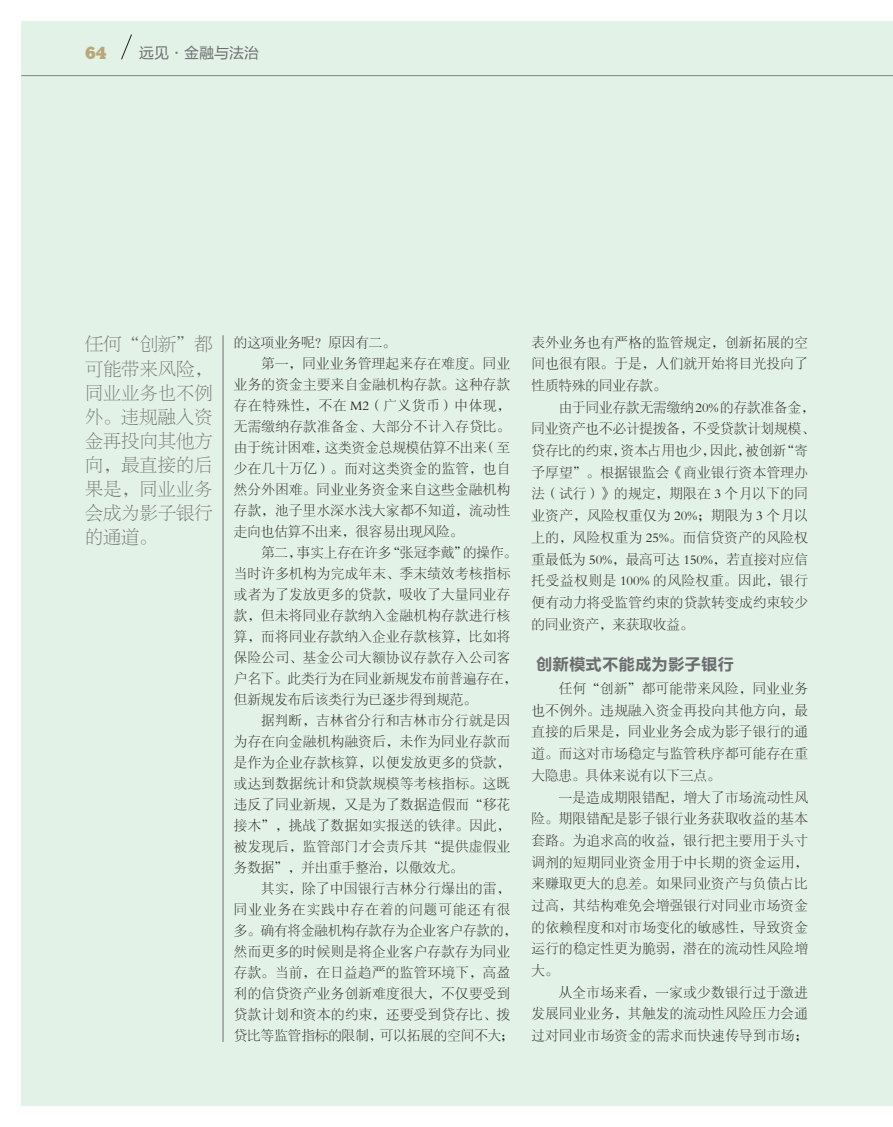
<style>
.page{position:relative;width:893px;height:1127px;background:#fff}
.page>*{position:absolute;margin:0;border:0;box-sizing:border-box;transform-origin:0 0}
.提文{font:18px/24px "FZBSJW GB1 0";letter-spacing:.015em;color:#6c6d70;text-align:justify}
.t1{font:800 16.95px "Stymie BT";color:#b8a779}
.小标题段前后{font:16.5px "FZLTCHJW GB1 0";color:#6c6d70}
.t2{font:15px "FZLTHJW GB1 0";color:#6c6d70}
.正文{font:13.5px/21px "FZSYJW GB1 0";letter-spacing:.025em;color:#231f20;text-align:justify}
.正文-2{font:13.5px "FZSYJW GB1 0";color:#231f20}
</style>
<div class="page">
<div style="left:21px;top:21px;width:872px;height:1085px;background:#e3f2e7"></div>
<hr style="left:223px;top:335px;width:1px;height:707px;background:#6c6d70">
<hr style="left:21px;top:75px;width:872px;height:1px;background:#808285">
<svg style="left:121px;top:34px;width:11px;height:26px"></svg>
<p class="t1" style="left:85px;top:43px;width:23px">64</p>
<p class="t2" style="left:139px;top:45px;width:121px">远见·金融与法治</p>
<p class="提文" style="left:85px;top:333px;width:129px">任何“创新”都可能带来风险，同业业务也不例外。违规融入资金再投向其他方向，最直接的后果是，同业业务会成为影子银行的通道。</p>
<p class="正文-2" style="left:234px;top:335px;width:164px">的这项业务呢？原因有二。</p>
<p class="正文" style="left:234px;top:353px;width:278px;text-indent:27px">第一，同业业务管理起来存在难度。同业业务的资金主要来自金融机构存款。这种存款存在特殊性，不在 M2（广义货币）中体现，无需缴纳存款准备金、大部分不计入存贷比。由于统计困难，这类资金总规模估算不出来（至少在几十万亿）。而对这类资金的监管，也自然分外困难。同业业务资金来自这些金融机构存款，池子里水深水浅大家都不知道，流动性走向也估算不出来，很容易出现风险。</p>
<p class="正文" style="left:234px;top:542px;width:285px;text-align:left;text-indent:27px">第二，事实上存在许多“张冠李戴”的操作。当时许多机构为完成年末、季末绩效考核指标或者为了发放更多的贷款，吸收了大量同业存款，但未将同业存款纳入金融机构存款进行核算，而将同业存款纳入企业存款核算，比如将保险公司、基金公司大额协议存款存入公司客户名下。此类行为在同业新规发布前普遍存在，但新规发布后该类行为已逐步得到规范。</p>
<p class="正文" style="left:234px;top:710px;width:278px;text-indent:27px">据判断，吉林省分行和吉林市分行就是因为存在向金融机构融资后，未作为同业存款而是作为企业存款核算，以便发放更多的贷款，或达到数据统计和贷款规模等考核指标。这既违反了同业新规，又是为了数据造假而“移花接木”，挑战了数据如实报送的铁律。因此，被发现后，监管部门才会责斥其“提供虚假业务数据”，并出重手整治，以儆效尤。</p>
<p class="正文" style="left:234px;top:878px;width:285px;text-align:left;text-indent:27px">其实，除了中国银行吉林分行爆出的雷，同业业务在实践中存在着的问题可能还有很多。确有将金融机构存款存为企业客户存款的，然而更多的时候则是将企业客户存款存为同业存款。当前，在日益趋严的监管环境下，高盈利的信贷资产业务创新难度很大，不仅要受到贷款计划和资本的约束，还要受到贷存比、拨贷比等监管指标的限制，可以拓展的空间不大；</p>
<p class="正文" style="left:531px;top:332px;width:278px;line-height:21.6px">表外业务也有严格的监管规定，创新拓展的空间也很有限。于是，人们就开始将目光投向了性质特殊的同业存款。</p>
<p class="正文" style="left:531px;top:397px;width:285px;line-height:21.6px;text-align:left;text-indent:27px">由于同业存款无需缴纳20%的存款准备金，同业资产也不必计提拨备，不受贷款计划规模、贷存比的约束，资本占用也少，因此，被创新“寄予厚望”。根据银监会《商业银行资本管理办法（试行）》的规定，期限在 3 个月以下的同业资产，风险权重仅为 20%；期限为 3 个月以上的，风险权重为 25%。而信贷资产的风险权重最低为 50%，最高可达 150%，若直接对应信托受益权则是 100% 的风险权重。因此，银行便有动力将受监管约束的贷款转变成约束较少的同业资产，来获取收益。</p>
<p class="小标题段前后" style="left:536px;top:655px;width:199px">创新模式不能成为影子银行</p>
<p class="正文" style="left:531px;top:678px;width:278px;line-height:21.6px;text-indent:27px">任何“创新”都可能带来风险，同业业务也不例外。违规融入资金再投向其他方向，最直接的后果是，同业业务会成为影子银行的通道。而这对市场稳定与监管秩序都可能存在重大隐患。具体来说有以下三点。</p>
<p class="正文" style="left:531px;top:786px;width:278px;line-height:21.6px;text-indent:27px">一是造成期限错配，增大了市场流动性风险。期限错配是影子银行业务获取收益的基本套路。为追求高的收益，银行把主要用于头寸调剂的短期同业资金用于中长期的资金运用，来赚取更大的息差。如果同业资产与负债占比过高，其结构难免会增强银行对同业市场资金的依赖程度和对市场变化的敏感性，导致资金运行的稳定性更为脆弱，潜在的流动性风险增大。</p>
<p class="正文" style="left:531px;top:981px;width:278px;line-height:21.6px;text-indent:27px">从全市场来看，一家或少数银行过于激进发展同业业务，其触发的流动性风险压力会通过对同业市场资金的需求而快速传导到市场；</p>
</div>
